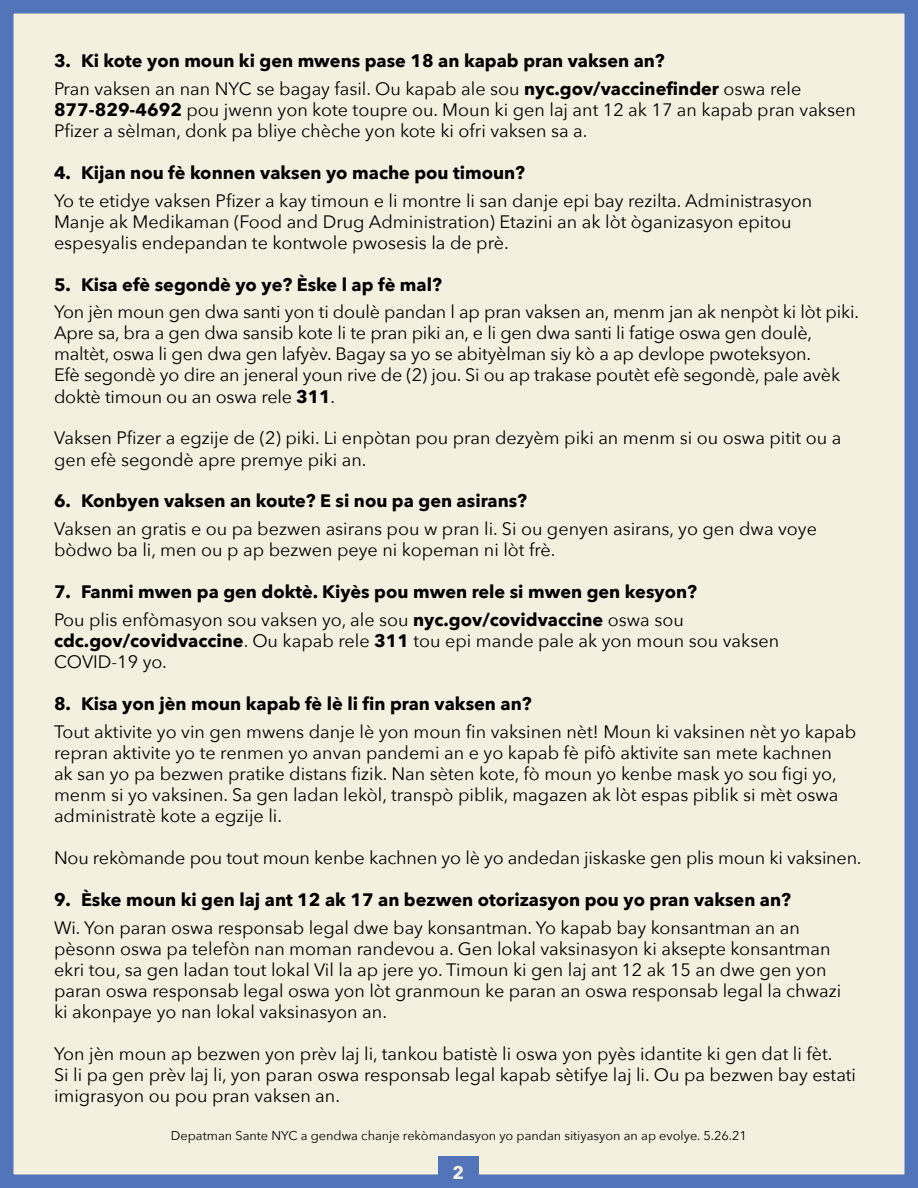
<style>
.page{position:relative;width:918px;height:1188px;background:#f3f0df}
.page>*{position:absolute;margin:0;border:0;box-sizing:border-box;transform-origin:0 0}
.t1{font:18px/21px "Avenir Next";color:#000}
.t2{font:700 18px/27.8px "Avenir Next";color:#000}
.t3{font:700 18px "Avenir Next";color:#f3efe0}
.t4{font:12.75px "Avenir Next";color:#000}
.s1{font-weight:400}
.s2{font-weight:700}
</style>
<div class="page">
<div style="left:439px;top:1157px;width:40px;height:31px;background:#5275ba"></div>
<p class="t2" style="left:54px;top:47px;width:749px">3. Ki kote yon moun ki gen mwens pase 18 an kapab pran vaksen an?<br><span class="s1">Pran vaksen an nan NYC se bagay fasil. Ou kapab ale sou</span> nyc.gov/vaccinefinder <span class="s1">oswa rele</span></p>
<p class="t1" style="left:54px;top:98px;width:803px"><span class="s2">877-829-4692</span> pou jwenn yon kote toupre ou. Moun ki gen laj ant 12 ak 17 an kapab pran vaksen<br>Pfizer a sèlman, donk pa bliye chèche yon kote ki ofri vaksen sa a.</p>
<p class="t2" style="left:54px;top:159px;width:473px">4. Kijan nou fè konnen vaksen yo mache pou timoun?</p>
<p class="t1" style="left:54px;top:189px;width:760px">Yo te etidye vaksen Pfizer a kay timoun e li montre li san danje epi bay rezilta. Administrasyon<br>Manje ak Medikaman (Food and Drug Administration) Etazini an ak lòt òganizasyon epitou espesyalis endepandan te kontwole pwosesis la de prè.</p>
<p class="t2" style="left:54px;top:270px;width:389px">5. Kisa efè segondè yo ye? Èske l ap fè mal?</p>
<p class="t1" style="left:54px;top:301px;width:807px">Yon jèn moun gen dwa santi yon ti doulè pandan l ap pran vaksen an, menm jan ak nenpòt ki lòt piki.<br>Apre sa, bra a gen dwa sansib kote li te pran piki an, e li gen dwa santi li fatige oswa gen doulè, maltèt, oswa li gen dwa gen lafyèv. Bagay sa yo se abityèlman siy kò a ap devlope pwoteksyon.<br>Efè segondè yo dire an jeneral youn rive de (2) jou. Si ou ap trakase poutèt efè segondè, pale avèk doktè timoun ou an oswa rele <span class="s2">311</span>.</p>
<p class="t1" style="left:54px;top:427px;width:789px">Vaksen Pfizer a egzije de (2) piki. Li enpòtan pou pran dezyèm piki an menm si ou oswa pitit ou a gen efè segondè apre premye piki an.</p>
<p class="t2" style="left:54px;top:487px;width:475px">6. Konbyen vaksen an koute? E si nou pa gen asirans?</p>
<p class="t1" style="left:54px;top:518px;width:765px">Vaksen an gratis e ou pa bezwen asirans pou w pran li. Si ou genyen asirans, yo gen dwa voye bòdwo ba li, men ou p ap bezwen peye ni kopeman ni lòt frè.</p>
<p class="t2" style="left:54px;top:578px;width:645px">7. Fanmi mwen pa gen doktè. Kiyès pou mwen rele si mwen gen kesyon?<br><span class="s1">Pou plis enfòmasyon sou vaksen yo, ale sou</span> nyc.gov/covidvaccine <span class="s1">oswa sou</span></p>
<p class="t1" style="left:54px;top:629px;width:727px"><span class="s2">cdc.gov/covidvaccine</span>. Ou kapab rele <span class="s2">311</span> tou epi mande pale ak yon moun sou vaksen<br>COVID-19 yo.</p>
<p class="t2" style="left:54px;top:690px;width:479px">8. Kisa yon jèn moun kapab fè lè li fin pran vaksen an?</p>
<p class="t1" style="left:54px;top:720px;width:804px">Tout aktivite yo vin gen mwens danje lè yon moun fin vaksinen nèt! Moun ki vaksinen nèt yo kapab repran aktivite yo te renmen yo anvan pandemi an e yo kapab fè pifò aktivite san mete kachnen<br>ak san yo pa bezwen pratike distans fizik. Nan sèten kote, fò moun yo kenbe mask yo sou figi yo, menm si yo vaksinen. Sa gen ladan lekòl, transpò piblik, magazen ak lòt espas piblik si mèt oswa administratè kote a egzije li.</p>
<p class="t1" style="left:54px;top:846px;width:809px">Nou rekòmande pou tout moun kenbe kachnen yo lè yo andedan jiskaske gen plis moun ki vaksinen.</p>
<p class="t2" style="left:54px;top:885px;width:739px">9. Èske moun ki gen laj ant 12 ak 17 an bezwen otorizasyon pou yo pran vaksen an?</p>
<p class="t1" style="left:54px;top:916px;width:789px">Wi. Yon paran oswa responsab legal dwe bay konsantman. Yo kapab bay konsantman an an pèsonn oswa pa telefòn nan moman randevou a. Gen lokal vaksinasyon ki aksepte konsantman ekri tou, sa gen ladan tout lokal Vil la ap jere yo. Timoun ki gen laj ant 12 ak 15 an dwe gen yon paran oswa responsab legal oswa yon lòt granmoun ke paran an oswa responsab legal la chwazi ki akonpaye yo nan lokal vaksinasyon an.</p>
<p class="t1" style="left:54px;top:1042px;width:804px">Yon jèn moun ap bezwen yon prèv laj li, tankou batistè li oswa yon pyès idantite ki gen dat li fèt.<br>Si li pa gen prèv laj li, yon paran oswa responsab legal kapab sètifye laj li. Ou pa bezwen bay estati imigrasyon ou pou pran vaksen an.</p>
<p class="t4" style="left:171px;top:1125px;width:578px">Depatman Sante NYC a gendwa chanje rekòmandasyon yo pandan sitiyasyon an ap evolye. 5.26.21</p>
<p class="t3" style="left:453px;top:1157px;width:13px">2</p>
</div>
